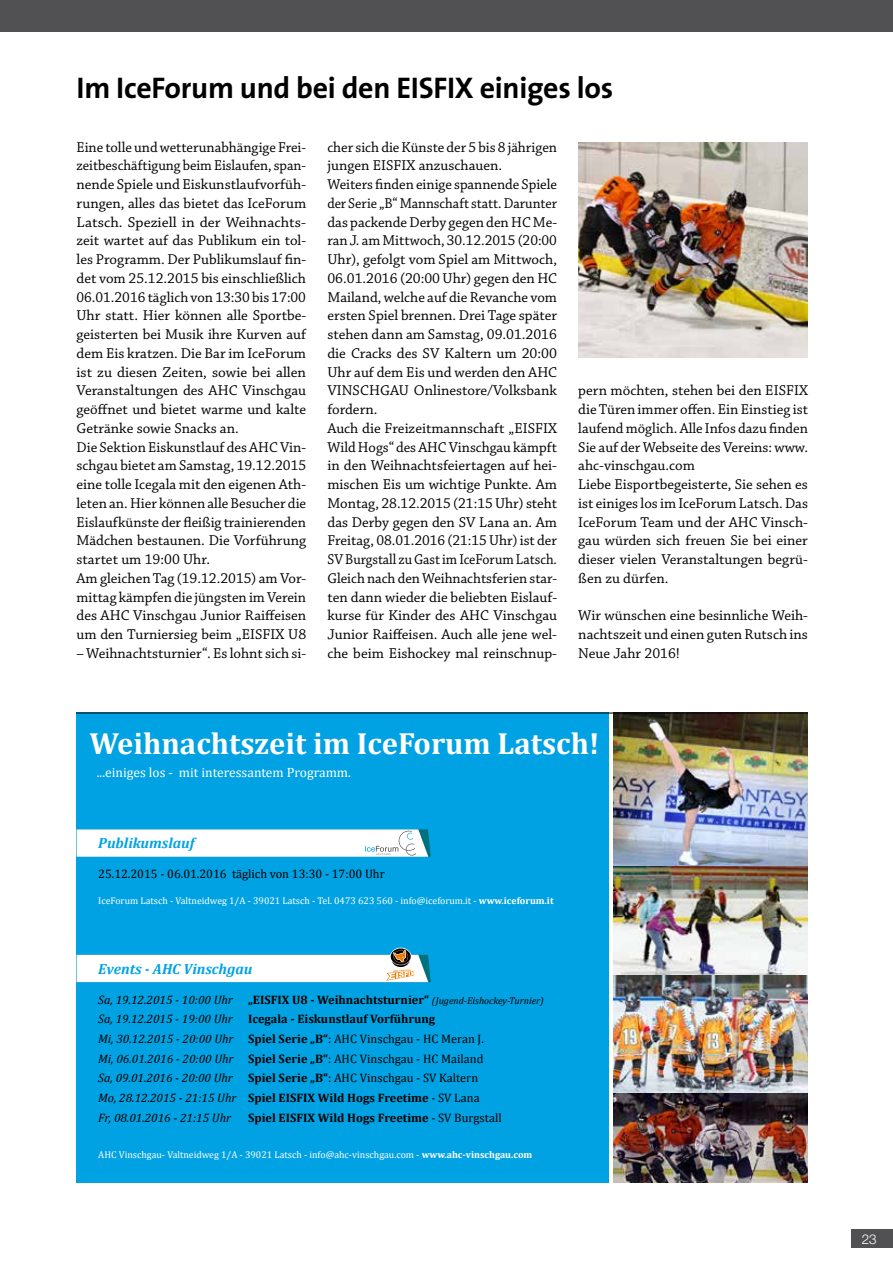
<style>
.page{position:relative;width:893px;height:1263px;background:#fff}
.page>*{position:absolute;margin:0;border:0;box-sizing:border-box;transform-origin:0 0}
.t1{font:700 30.75px "Cambria";color:#fff}
.t2{font:700 30px "The Sans";letter-spacing:-.01em;color:#000}
.t3{font:15px/18.8px "Chaparral Pro";color:#000}
.t4{font:italic 700 14.7px "Cambria";color:#00a2e3}
.t5{font:13.5px "Cambria";color:#fff}
.t6{font:300 13.5px "Helvetica Neue";color:#fff}
.t7{font:italic 12.3px/19.6px "Cambria";color:#000}
.t8{font:12.3px "Cambria";color:#000}
.t9{font:700 12.3px "Cambria";color:#000}
.t10{font:9.9px "Cambria";color:#fff}
.s1{font-weight:700}
.s2{font-weight:700;font-style:normal}
.s3{font-size:9.9px}
.s4{font-style:normal}
.s5{font-weight:400}
</style>
<div class="page">
<div style="left:851px;top:1229px;width:42px;height:19px;background:#515153"></div>
<div style="left:0;top:0;width:893px;height:31px;background:#515153"></div>
<div style="left:77px;top:713px;width:532px;height:470px;background:#00a2e3"></div>
<img style="left:613px;top:714px;width:195px;height:152px">
<img style="left:613px;top:866px;width:195px;height:110px">
<svg style="left:77px;top:829px;width:354px;height:28px;background:#f1f7f8"></svg>
<svg style="left:77px;top:948px;width:354px;height:34px"></svg>
<img style="left:613px;top:976px;width:195px;height:207px">
<hr style="left:77px;top:713px;width:731px;height:1px;background:#000">
<img style="left:578px;top:142px;width:230px;height:216px">
<h2 class="t2" style="left:77px;top:63px;width:538px">Im IceForum und bei den EISFIX einiges los</h2>
<p class="t3" style="left:77px;top:138px;width:231px">Eine tolle und wetterunabhängige Frei&shy;zeitbeschäftigung beim Eislaufen, span&shy;nende Spiele und Eiskunstlaufvorfüh&shy;rungen, alles das bietet das IceForum Latsch. Speziell in der Weihnachts&shy;zeit wartet auf das Publikum ein tol&shy;les Programm. Der Publikumslauf fin&shy;det vom 25.12.2015 bis einschließlich 06.01.2016 täglich von 13:30 bis 17:00<br>Uhr statt. Hier können alle Sportbe&shy;geisterten bei Musik ihre Kurven auf dem Eis kratzen. Die Bar im IceForum ist zu diesen Zeiten, sowie bei allen Veranstaltungen des AHC Vinschgau geöffnet und bietet warme und kalte Getränke sowie Snacks an.<br>Die Sektion Eiskunstlauf des AHC Vin&shy;schgau bietet am Samstag, 19.12.2015 eine tolle Icegala mit den eigenen Ath&shy;leten an. Hier können alle Besucher die Eislaufkünste der fleißig trainierenden Mädchen bestaunen. Die Vorführung startet um 19:00 Uhr.<br>Am gleichen Tag (19.12.2015) am Vor&shy;mittag kämpfen die jüngsten im Verein des AHC Vinschgau Junior Raiffeisen um den Turniersieg beim „EISFIX U8</p>
<p class="t3" style="left:77px;top:644px;width:231px">– Weihnachtsturnier“. Es lohnt sich si-</p>
<p class="t3" style="left:327px;top:138px;width:231px">cher sich die Künste der 5 bis 8 jährigen jungen EISFIX anzuschauen.<br>Weiters finden einige spannende Spiele der Serie „B“ Mannschaft statt. Darunter das packende Derby gegen den HC Me&shy;ran J. am Mittwoch, 30.12.2015 (20:00<br>Uhr), gefolgt vom Spiel am Mittwoch, 06.01.2016 (20:00 Uhr) gegen den HC Mailand, welche auf die Revanche vom ersten Spiel brennen. Drei Tage später stehen dann am Samstag, 09.01.2016 die Cracks des SV Kaltern um 20:00<br>Uhr auf dem Eis und werden den AHC VINSCHGAU Onlinestore/Volksbank fordern.<br>Auch die Freizeitmannschaft „EISFIX Wild Hogs“ des AHC Vinschgau kämpft in den Weihnachtsfeiertagen auf hei&shy;mischen Eis um wichtige Punkte. Am Montag, 28.12.2015 (21:15 Uhr) steht das Derby gegen den SV Lana an. Am Freitag, 08.01.2016 (21:15 Uhr) ist der SV Burgstall zu Gast im IceForum Latsch.<br>Gleich nach den Weihnachtsferien star&shy;ten dann wieder die beliebten Eislauf&shy;kurse für Kinder des AHC Vinschgau Junior Raiffeisen. Auch alle jene wel&shy;che beim Eishockey mal reinschnup-</p>
<p class="t3" style="left:578px;top:382px;width:231px">pern möchten, stehen bei den EISFIX die Türen immer offen. Ein Einstieg ist laufend möglich. Alle Infos dazu finden Sie auf der Webseite des Vereins: www. ahc-vinschgau.com<br>Liebe Eisportbegeisterte, Sie sehen es ist einiges los im IceForum Latsch. Das IceForum Team und der AHC Vinsch&shy;gau würden sich freuen Sie bei einer dieser vielen Veranstaltungen begrü&shy;ßen zu dürfen.</p>
<p class="t3" style="left:578px;top:607px;width:231px;text-align:justify">Wir wünschen eine besinnliche Weih&shy;nachtszeit und einen guten Rutsch ins Neue Jahr 2016!</p>
<h1 class="t1" style="left:90px;top:722px;width:511px">Weihnachtszeit im IceForum Latsch!</h1>
<p class="t5" style="left:97px;top:765px;width:256px">...einiges los - mit interessantem Programm.</p>
<p class="t4" style="left:98px;top:832px;width:98px">Publikumslauf</p>
<p class="t8" style="left:98px;top:866px;width:288px">25.12.2015 - 06.01.2016 täglich von 13:30 - 17:00 Uhr</p>
<p class="t10" style="left:98px;top:895px;width:457px">IceForum Latsch - Valtneidweg 1/A - 39021 Latsch - Tel. 0473 623 560 - info@iceforum.it - <span class="s1">www.iceforum.it</span></p>
<p class="t4" style="left:98px;top:959px;width:156px">Events - AHC Vinschgau</p>
<p class="t7" style="left:98px;top:989px;width:447px">Sa, 19.12.2015 - 10:00 Uhr <span class="s2">„EISFIX U8 - Weihnachtsturnier“</span> <span class="s3">(Jugend-Eishockey-Turnier)<br></span>Sa, 19.12.2015 - 19:00 Uhr <span class="s2">Icegala - Eiskunstlauf Vorführung<br></span>Mi, 30.12.2015 - 20:00 Uhr <span class="s2">Spiel Serie „B“</span><span class="s4">: AHC Vinschgau - HC Meran J.<br></span>Mi, 06.01.2016 - 20:00 Uhr <span class="s2">Spiel Serie „B“</span><span class="s4">: AHC Vinschgau - HC Mailand<br></span>Sa, 09.01.2016 - 20:00 Uhr <span class="s2">Spiel Serie „B“</span><span class="s4">: AHC Vinschgau - SV Kaltern<br></span>Mo, 28.12.2015 - 21:15 Uhr <span class="s2">Spiel EISFIX Wild Hogs Freetime</span> <span class="s4">- SV Lana<br></span>Fr, 08.01.2016 - 21:15 Uhr</p>
<p class="t9" style="left:248px;top:1108px;width:255px">Spiel EISFIX Wild Hogs Freetime <span class="s5">- SV Burgstall</span></p>
<p class="t10" style="left:98px;top:1149px;width:436px">AHC Vinschgau- Valtneidweg 1/A - 39021 Latsch - info@ahc-vinschgau.com - <span class="s1">www.ahc-vinschgau.com</span></p>
<p class="t6" style="left:862px;top:1230px;width:16px">23</p>
</div>
